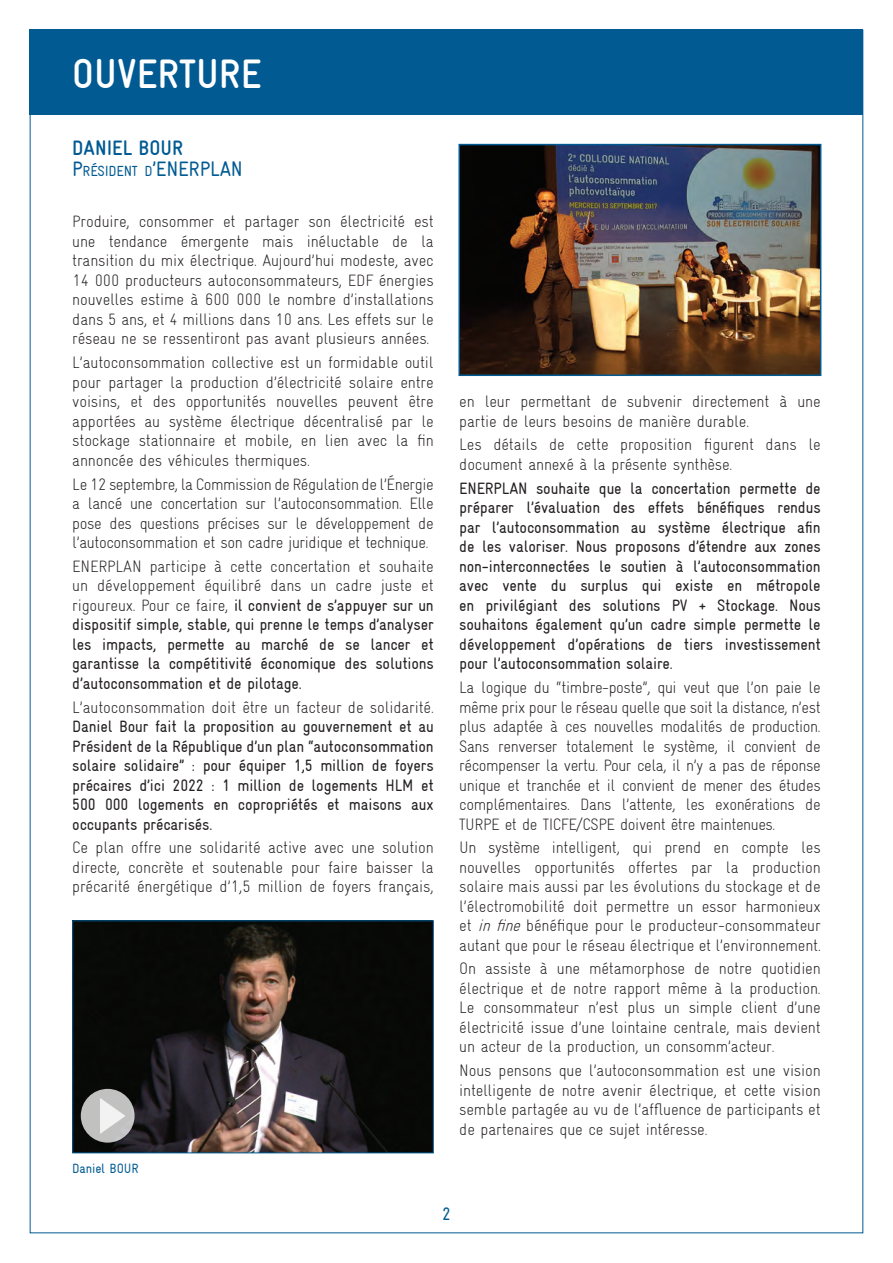
<style>
.page{position:relative;width:893px;height:1263px;background:#fff}
.page>*{position:absolute;margin:0;border:0;box-sizing:border-box;transform-origin:0 0}
.t1{font:700 condensed 41.4px "Gravur";color:#fff}
.t2{font:700 condensed 21px "Gravur";color:#015a92}
.t3{font:condensed 21px "Gravur";color:#015a92}
.t4{font:condensed 18px "Gravur";color:#015a92}
.t5{font:300 condensed 16.5px/19.5px "Gravur";letter-spacing:-.01em;color:#231f20;text-align:justify}
.t6{font:condensed 16.5px/19.5px "Gravur";letter-spacing:-.01em;color:#231f20;text-align:justify}
.t7{font:condensed 14.7px "Gravur";letter-spacing:-.015em;color:#015a92}
.t8{font:condensed 13.5px "Gravur";letter-spacing:-.01em;color:#015a92}
.s1{font-size:21px}
.s2{font-weight:300}
.s3{font-style:italic}
</style>
<div class="page">
<div style="left:30px;top:30px;width:833px;height:85px;background:#015a92"></div>
<img style="left:74px;top:922px;width:358px;height:229px">
<div style="left:72px;top:920px;width:362px;height:233px;border:1px solid #015a92"></div>
<div style="left:81px;top:1089px;width:54px;height:53px;background:#c1c1c0;border-radius:50%"></div>
<svg style="left:100px;top:1098px;width:26px;height:36px"></svg>
<img style="left:461px;top:147px;width:357px;height:226px">
<div style="left:458px;top:144px;width:363px;height:232px;border:2px solid #015a92"></div>
<h1 class="t1" style="left:72px;top:51px;width:191px">OUVERTURE</h1>
<p class="t2" style="left:72px;top:136px;width:112px">DANIEL BOUR</p>
<p class="t7" style="left:72px;top:163px;width:95px"><span class="s1">P</span>RÉSIDENT D<span class="s1">’ENER</span></p>
<p class="t3" style="left:200px;top:157px;width:41px">PLAN</p>
<p class="t5" style="left:72px;top:212px;width:363px">Produire, consommer et partager son électricité est une tendance émergente mais inéluctable de la transition du mix électrique. Aujourd’hui modeste, avec 14 000 producteurs autoconsommateurs, EDF énergies nouvelles estime à 600 000 le nombre d’installations dans 5 ans, et 4 millions dans 10 ans. Les effets sur le réseau ne se ressentiront pas avant plusieurs années.</p>
<p class="t5" style="left:72px;top:353px;width:363px">L’autoconsommation collective est un formidable outil pour partager la production d’électricité solaire entre voisins, et des opportunités nouvelles peuvent être apportées au système électrique décentralisé par le stockage stationnaire et mobile, en lien avec la fin annoncée des véhicules thermiques.</p>
<p class="t5" style="left:72px;top:474px;width:363px">Le 12 septembre, la Commission de Régulation de l’Énergie a lancé une concertation sur l’autoconsommation. Elle pose des questions précises sur le développement de l’autoconsommation et son cadre juridique et technique.</p>
<p class="t6" style="left:72px;top:556px;width:363px"><span class="s2">ENERPLAN participe à cette concertation et souhaite un développement équilibré dans un cadre juste et rigoureux. Pour ce faire,</span> il convient de s’appuyer sur un dispositif simple, stable, qui prenne le temps d’analyser les impacts, permette au marché de se lancer et garantisse la compétitivité économique des solutions d’autoconsommation et de pilotage.</p>
<p class="t5" style="left:72px;top:697px;width:363px">L’autoconsommation doit être un facteur de solidarité.</p>
<p class="t6" style="left:72px;top:717px;width:363px">Daniel Bour fait la proposition au gouvernement et au Président de la République d’un plan “autoconsommation solaire solidaire” : pour équiper 1,5 million de foyers précaires d’ici 2022 : 1 million de logements HLM et 500 000 logements en copropriétés et maisons aux occupants précarisés.</p>
<p class="t5" style="left:72px;top:838px;width:363px">Ce plan offre une solidarité active avec une solution directe, concrète et soutenable pour faire baisser la précarité énergétique d’1,5 million de foyers français,</p>
<p class="t8" style="left:72px;top:1161px;width:68px">Daniel BOUR</p>
<p class="t5" style="left:459px;top:392px;width:363px">en leur permettant de subvenir directement à une partie de leurs besoins de manière durable.</p>
<p class="t5" style="left:459px;top:435px;width:363px">Les détails de cette proposition figurent dans le document annexé à la présente synthèse.</p>
<p class="t6" style="left:459px;top:478px;width:363px">ENERPLAN souhaite que la concertation permette de préparer l’évaluation des effets bénéfiques rendus par l’autoconsommation au système électrique afin de les valoriser. Nous proposons d’étendre aux zones non-interconnectées le soutien à l’autoconsommation avec vente du surplus qui existe en métropole en privilégiant des solutions PV + Stockage. Nous souhaitons également qu’un cadre simple permette le développement d’opérations de tiers investissement pour l’autoconsommation solaire.</p>
<p class="t5" style="left:459px;top:678px;width:363px">La logique du “timbre-poste”, qui veut que l’on paie le même prix pour le réseau quelle que soit la distance, n’est plus adaptée à ces nouvelles modalités de production.<br>Sans renverser totalement le système, il convient de récompenser la vertu. Pour cela, il n’y a pas de réponse unique et tranchée et il convient de mener des études complémentaires. Dans l’attente, les exonérations de TURPE et de TICFE/CSPE doivent être maintenues.</p>
<p class="t5" style="left:459px;top:838px;width:363px">Un système intelligent, qui prend en compte les nouvelles opportunités offertes par la production solaire mais aussi par les évolutions du stockage et de l’électromobilité doit permettre un essor harmonieux et <span class="s3">in fine</span> bénéfique pour le producteur-consommateur autant que pour le réseau électrique et l’environnement.</p>
<p class="t5" style="left:459px;top:959px;width:363px">On assiste à une métamorphose de notre quotidien électrique et de notre rapport même à la production.<br>Le consommateur n’est plus un simple client d’une électricité issue d’une lointaine centrale, mais devient un acteur de la production, un consomm’acteur.</p>
<p class="t5" style="left:459px;top:1061px;width:363px">Nous pensons que l’autoconsommation est une vision intelligente de notre avenir électrique, et cette vision semble partagée au vu de l’affluence de participants et de partenaires que ce sujet intéresse.</p>
<p class="t4" style="left:442px;top:1204px;width:10px">2</p>
</div>
